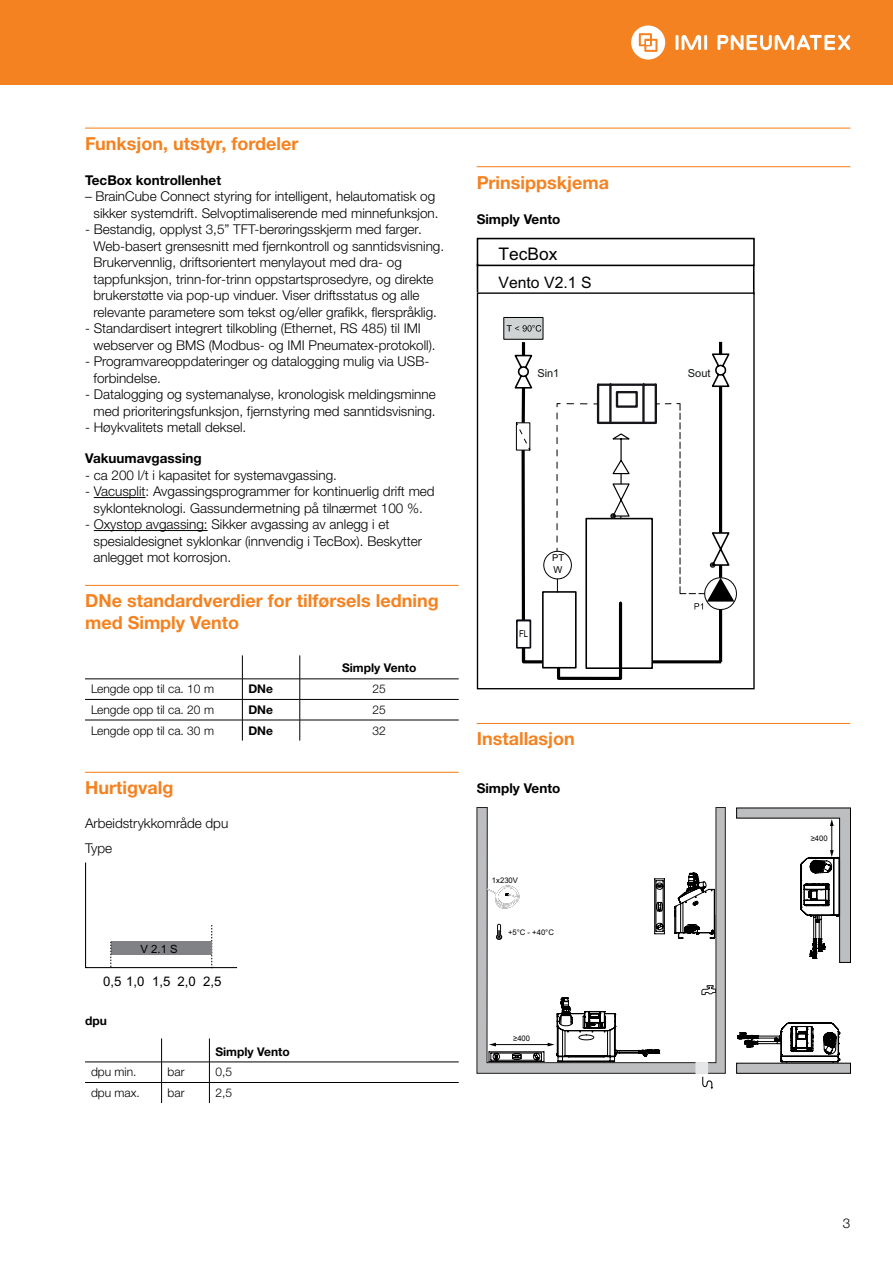
<style>
.page{position:relative;width:893px;height:1263px;background:#fff}
.page>*{position:absolute;margin:0;border:0;box-sizing:border-box;transform-origin:0 0}
.t1{font:700 18px/21.6px "Helvetica Neue LTW1 G";color:#f58220}
.t2{font:17.4px "Arial";color:#000}
.t3{font:15.75px "Arial";color:#000}
.t4{font:300 13.5px/16.5px "Helvetica Neue LTW1 G";color:#000}
.t5{font:700 13.5px "Helvetica Neue LTW1 G";color:#000}
.t6{font:13.2px "Arial";color:#000}
.t7{font:300 12px "Helvetica Neue LTW1 G";color:#000}
.t8{font:700 12px "Helvetica Neue LTW1 G";color:#000}
.t9{font:11.4px "Arial";color:#000}
.t10{font:11.1px "Arial";color:#121617}
.t11{font:9.45px/11.4px "Arial";color:#000}
.t12{font:9.45px "Arial Narrow";color:#000}
.t13{font:7.65px "Arial";color:#000}
</style>
<div class="page">
<div style="left:0;top:0;width:893px;height:85px;background:#f58220"></div>
<hr style="left:704px;top:35px;width:3px;height:15px;background:#fff">
<svg style="left:676px;top:35px;width:25px;height:15px"></svg>
<svg style="left:631px;top:25px;width:34px;height:35px"></svg>
<svg style="left:717px;top:35px;width:133px;height:15px"></svg>
<hr style="left:85px;top:128px;width:765px;height:1px;background:#f58220">
<hr style="left:94px;top:497px;width:52px;height:1px;background:#000">
<hr style="left:94px;top:530px;width:114px;height:1px;background:#000">
<hr style="left:85px;top:585px;width:374px;height:1px;background:#f58220">
<hr style="left:85px;top:772px;width:374px;height:1px;background:#f58220">
<hr style="left:85px;top:679px;width:157px;height:1px;background:#000">
<hr style="left:242px;top:679px;width:58px;height:1px;background:#000">
<hr style="left:300px;top:679px;width:159px;height:1px;background:#000">
<hr style="left:85px;top:699px;width:157px;height:1px;background:#000">
<hr style="left:242px;top:699px;width:58px;height:1px;background:#000">
<hr style="left:300px;top:699px;width:159px;height:1px;background:#000">
<hr style="left:85px;top:720px;width:157px;height:1px;background:#000">
<hr style="left:242px;top:720px;width:58px;height:1px;background:#000">
<svg style="left:242px;top:655px;width:1px;height:85px"></svg>
<hr style="left:300px;top:720px;width:159px;height:1px;background:#000">
<svg style="left:300px;top:655px;width:1px;height:85px"></svg>
<hr style="left:85px;top:1062px;width:77px;height:1px;background:#000">
<hr style="left:162px;top:1062px;width:47px;height:1px;background:#000">
<hr style="left:209px;top:1062px;width:250px;height:1px;background:#000">
<hr style="left:85px;top:1082px;width:77px;height:1px;background:#000">
<hr style="left:162px;top:1082px;width:47px;height:1px;background:#000">
<svg style="left:161px;top:1038px;width:1px;height:65px"></svg>
<hr style="left:209px;top:1082px;width:250px;height:1px;background:#000">
<svg style="left:209px;top:1038px;width:1px;height:65px"></svg>
<hr style="left:477px;top:166px;width:373px;height:1px;background:#f58220">
<hr style="left:477px;top:723px;width:373px;height:1px;background:#f58220">
<svg style="left:85px;top:862px;width:153px;height:107px"></svg>
<svg style="left:520px;top:339px;width:203px;height:325px"></svg>
<svg style="left:710px;top:353px;width:20px;height:35px"></svg>
<svg style="left:514px;top:354px;width:20px;height:35px"></svg>
<svg style="left:516px;top:422px;width:15px;height:29px"></svg>
<div style="left:503px;top:317px;width:40px;height:23px;background:#cfd3d3;border:1px solid #000"></div>
<svg style="left:507px;top:325px;width:34px;height:7px"></svg>
<svg style="left:610px;top:433px;width:23px;height:85px"></svg>
<div style="left:585px;top:518px;width:68px;height:151px;border:2px solid #000"></div>
<div style="left:542px;top:591px;width:35px;height:77px;background:#fff;border:2px solid #000"></div>
<svg style="left:555px;top:600px;width:69px;height:80px"></svg>
<svg style="left:557px;top:579px;width:1px;height:13px"></svg>
<svg style="left:556px;top:403px;width:31px;height:4px"></svg>
<svg style="left:557px;top:413px;width:1px;height:138px"></svg>
<svg style="left:516px;top:619px;width:15px;height:1px"></svg>
<div style="left:543px;top:551px;width:29px;height:28px;border:1px solid #000;border-radius:50%"></div>
<div style="left:516px;top:620px;width:15px;height:28px;background:#fff;border:2px solid #0d0c17"></div>
<svg style="left:594px;top:383px;width:77px;height:42px"></svg>
<svg style="left:677px;top:403px;width:60px;height:207px"></svg>
<svg style="left:477px;top:266px;width:1px;height:26px"></svg>
<div style="left:477px;top:238px;width:278px;height:28px;border:2px solid #000"></div>
<div style="left:477px;top:292px;width:278px;height:397px;border:1px solid #000"></div>
<svg style="left:753px;top:266px;width:1px;height:28px"></svg>
<div style="left:736px;top:1063px;width:115px;height:10px;background:#bcbec0"></div>
<svg style="left:702px;top:1076px;width:11px;height:13px"></svg>
<svg style="left:477px;top:807px;width:249px;height:267px;background:#aaacae"></svg>
<div style="left:696px;top:1062px;width:12px;height:11px;background:#e6e7e8"></div>
<svg style="left:486px;top:807px;width:365px;height:255px"></svg>
<h1 class="t1" style="left:85px;top:133px;width:215px">Funksjon, utstyr, fordeler</h1>
<p class="t5" style="left:85px;top:172px;width:138px">TecBox kontrollenhet</p>
<p class="t4" style="left:85px;top:188px;width:355px;text-align:right">– BrainCube Connect styring for intelligent, helautomatisk og sikker systemdrift. Selvoptimaliserende med minnefunksjon.</p>
<p class="t4" style="left:94px;top:221px;width:352px;text-indent:-9px">- Bestandig, opplyst 3,5” TFT-berøringsskjerm med farger.<br>Web-basert grensesnitt med fjernkontroll og sanntidsvisning.<br>Brukervennlig, driftsorientert menylayout med dra- og tappfunksjon, trinn-for-trinn oppstartsprosedyre, og direkte brukerstøtte via pop-up vinduer. Viser driftsstatus og alle relevante parametere som tekst og/eller grafikk, flerspråklig.</p>
<p class="t4" style="left:94px;top:320px;width:344px;text-indent:-9px">- Standardisert integrert tilkobling (Ethernet, RS 485) til IMI webserver og BMS (Modbus- og IMI Pneumatex-protokoll).</p>
<p class="t4" style="left:94px;top:353px;width:337px;text-indent:-9px">- Programvareoppdateringer og datalogging mulig via USB&shy;forbindelse.</p>
<p class="t4" style="left:85px;top:386px;width:352px;text-align:right">- Datalogging og systemanalyse, kronologisk meldingsminne med prioriteringsfunksjon, fjernstyring med sanntidsvisning.</p>
<p class="t4" style="left:85px;top:419px;width:163px">- Høykvalitets metall deksel.</p>
<p class="t5" style="left:85px;top:450px;width:118px">Vakuumavgassing</p>
<p class="t4" style="left:85px;top:466px;width:253px">- ca 200 l/t i kapasitet for systemavgassing.</p>
<p class="t4" style="left:85px;top:483px;width:351px;text-align:center">- Vacusplit: Avgassingsprogrammer for kontinuerlig drift med syklonteknologi. Gassundermetning på tilnærmet 100 %.</p>
<p class="t4" style="left:94px;top:516px;width:330px;text-indent:-9px">- Oxystop avgassing: Sikker avgassing av anlegg i et spesialdesignet syklonkar (innvendig i TecBox). Beskytter anlegget mot korrosjon.</p>
<h1 class="t1" style="left:85px;top:590px;width:355px">DNe standardverdier for tilførsels ledning med Simply Vento</h1>
<p class="t8" style="left:342px;top:661px;width:76px">Simply Vento</p>
<p class="t7" style="left:91px;top:682px;width:124px">Lengde opp til ca. 10 m</p>
<p class="t8" style="left:248px;top:682px;width:26px">DNe</p>
<p class="t7" style="left:373px;top:682px;width:15px">25</p>
<p class="t7" style="left:91px;top:702px;width:124px">Lengde opp til ca. 20 m</p>
<p class="t8" style="left:248px;top:702px;width:26px">DNe</p>
<p class="t7" style="left:373px;top:702px;width:15px">25</p>
<p class="t7" style="left:91px;top:723px;width:124px">Lengde opp til ca. 30 m</p>
<p class="t8" style="left:248px;top:723px;width:26px">DNe</p>
<p class="t7" style="left:373px;top:723px;width:15px">32</p>
<h1 class="t1" style="left:85px;top:777px;width:90px">Hurtigvalg</h1>
<p class="t4" style="left:85px;top:810px;width:145px;line-height:25px">Arbeidstrykkområde dpu<br>Type</p>
<p class="t9" style="left:141px;top:941px;width:39px">V 2.1 S</p>
<p class="t6" style="left:103px;top:972px;width:120px">0,5 1,0 1,5 2,0 2,5</p>
<p class="t8" style="left:85px;top:1013px;width:23px">dpu</p>
<p class="t8" style="left:215px;top:1044px;width:76px">Simply Vento</p>
<p class="t7" style="left:91px;top:1065px;width:47px">dpu min.</p>
<p class="t7" style="left:168px;top:1065px;width:18px">bar</p>
<p class="t7" style="left:215px;top:1065px;width:18px">0,5</p>
<p class="t7" style="left:91px;top:1085px;width:50px">dpu max.</p>
<p class="t7" style="left:168px;top:1085px;width:18px">bar</p>
<p class="t7" style="left:215px;top:1085px;width:18px">2,5</p>
<h1 class="t1" style="left:477px;top:171px;width:134px">Prinsippskjema</h1>
<p class="t5" style="left:477px;top:210px;width:85px">Simply Vento</p>
<p class="t2" style="left:498px;top:242px;width:60px">TecBox</p>
<p class="t3" style="left:498px;top:271px;width:95px">Vento V2.1 S</p>
<p class="t10" style="left:537px;top:366px;width:24px">Sin1</p>
<p class="t10" style="left:688px;top:366px;width:24px">Sout</p>
<p class="t12" style="left:519px;top:627px;width:11px">FL</p>
<p class="t11" style="left:552px;top:552px;width:14px">PT<br>W</p>
<h1 class="t1" style="left:477px;top:728px;width:100px">Installasjon</h1>
<p class="t5" style="left:477px;top:780px;width:85px">Simply Vento</p>
<p class="t13" style="left:492px;top:875px;width:28px">1x230V</p>
<p class="t13" style="left:508px;top:927px;width:47px">+5°C - +40°C</p>
<p class="t13" style="left:513px;top:1033px;width:19px">≥400</p>
<p class="t13" style="left:811px;top:833px;width:19px">≥400</p>
<p class="t4" style="left:843px;top:1215px;width:9px">3</p>
</div>
